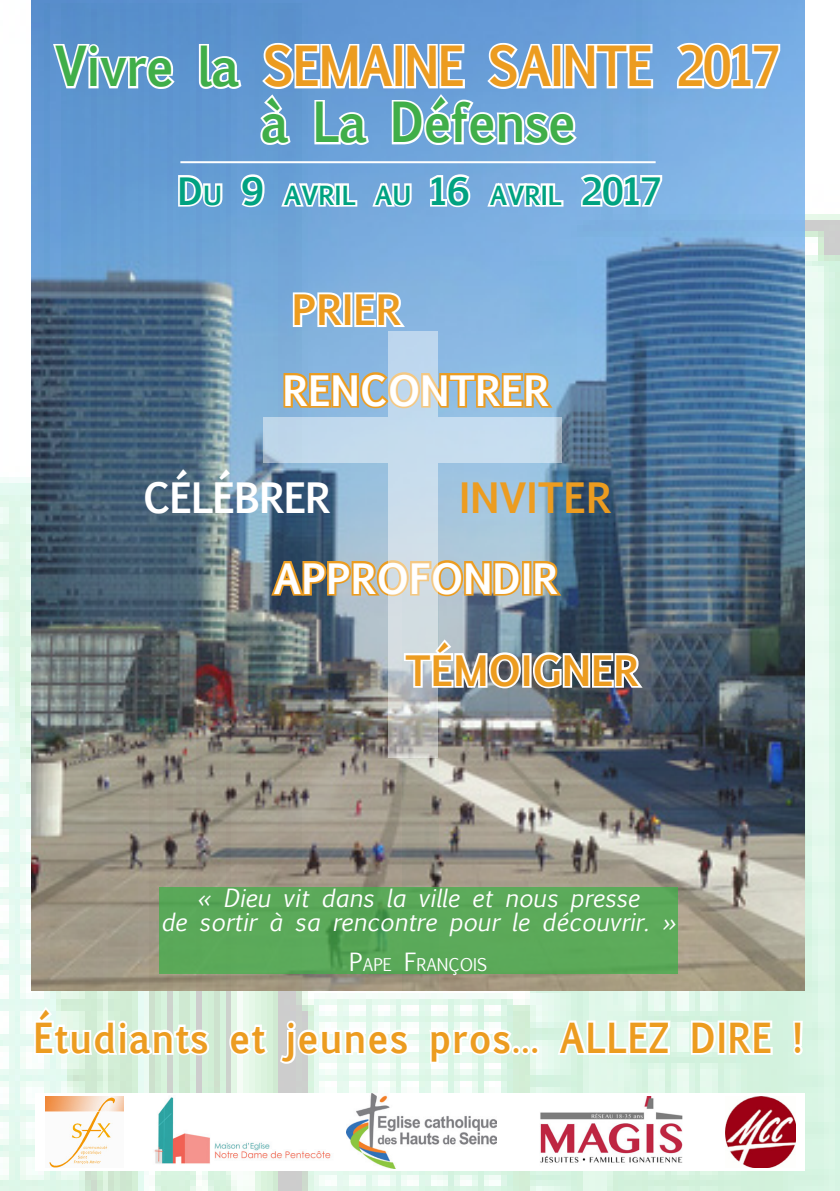
<style>
.page{position:relative;width:840px;height:1191px;background:#fff}
.page>*{position:absolute;margin:0;border:0;box-sizing:border-box;transform-origin:0 0}
.t1{font:700 52.8px "Euphemia UCAS";letter-spacing:-.025em;color:#ec9c20;scale:.91 1}
.t2{font:700 52.8px "Euphemia UCAS";letter-spacing:-.025em;color:#40ae49;scale:.91 1}
.t3{font:700 40px "Euphemia UCAS";color:#fff}
.t4{font:700 40px "Euphemia UCAS";color:#ec9c20}
.t5{font:700 40px "Euphemia UCAS";letter-spacing:-.025em;color:#fff}
.t6{font:700 39.6px "Euphemia UCAS";letter-spacing:.025em;color:#ec9c20;scale:.91 1}
.t7{font:700 25.2px "Euphemia UCAS";color:#01a281}
.t8{font:italic 24px "Euphemia UCAS";color:#fff}
.t9{font:16.8px "Euphemia UCAS";color:#fff}
.s1{color:#40ae49}
.s2{font-size:36px}
.s3{font-size:24px}
</style>
<div class="page">
<img style="left:0;top:0;width:839px;height:1191px">
<img style="left:32px;top:0;width:772px;height:990px">
<svg style="left:50px;top:41px;width:127px;height:54px"></svg>
<svg style="left:197px;top:42px;width:47px;height:50px"></svg>
<svg style="left:673px;top:40px;width:108px;height:52px"></svg>
<svg style="left:257px;top:37px;width:397px;height:111px"></svg>
<svg style="left:176px;top:172px;width:49px;height:38px"></svg>
<svg style="left:238px;top:171px;width:29px;height:39px"></svg>
<svg style="left:279px;top:180px;width:80px;height:30px"></svg>
<svg style="left:370px;top:181px;width:44px;height:29px"></svg>
<svg style="left:427px;top:172px;width:46px;height:38px"></svg>
<svg style="left:485px;top:180px;width:80px;height:30px"></svg>
<svg style="left:577px;top:171px;width:86px;height:39px"></svg>
<div style="left:35px;top:1093px;width:769px;height:78px;background:#fff"></div>
<img style="left:725px;top:1096px;width:70px;height:71px">
<img style="left:46px;top:1096px;width:77px;height:71px">
<img style="left:540px;top:1096px;width:142px;height:67px">
<img style="left:346px;top:1093px;width:150px;height:76px">
<img style="left:154px;top:1097px;width:177px;height:67px">
<div style="left:159px;top:886px;width:518px;height:87px;background:#5ba959"></div>
<svg style="left:269px;top:557px;width:254px;height:42px;background:#b89963"></svg>
<div style="left:521px;top:561px;width:10px;height:34px;border:4px solid #ec9c20"></div>
<svg style="left:531px;top:558px;width:34px;height:39px"></svg>
<svg style="left:281px;top:369px;width:275px;height:43px;background:#bdaa7d"></svg>
<svg style="left:291px;top:290px;width:117px;height:39px"></svg>
<svg style="left:388px;top:331px;width:49px;height:426px;background:#cad3d5"></svg>
<div style="left:263px;top:416px;width:125px;height:46px;background:#c0d8ec"></div>
<div style="left:436px;top:416px;width:125px;height:46px;background:#c6ddf0"></div>
<svg style="left:401px;top:636px;width:122px;height:57px"></svg>
<div style="left:522px;top:653px;width:9px;height:34px;border:4px solid #fff"></div>
<svg style="left:530px;top:649px;width:116px;height:43px"></svg>
<svg style="left:32px;top:1003px;width:180px;height:55px"></svg>
<svg style="left:226px;top:1022px;width:44px;height:36px"></svg>
<svg style="left:277px;top:1017px;width:135px;height:49px"></svg>
<svg style="left:426px;top:1026px;width:116px;height:39px"></svg>
<svg style="left:555px;top:1018px;width:117px;height:39px"></svg>
<svg style="left:688px;top:1017px;width:29px;height:39px"></svg>
<div style="left:717px;top:1020px;width:9px;height:34px;border:4px solid #fff"></div>
<svg style="left:726px;top:1017px;width:48px;height:39px"></svg>
<svg style="left:789px;top:1018px;width:16px;height:40px"></svg>
<hr style="left:180px;top:161px;width:475px;height:2px;background:#fff">
<p class="t1" style="left:55px;top:27px;width:799px"><span class="s1">Vivre la</span> SEMAINE SAINTE 2017</p>
<p class="t2" style="left:259px;top:83px;width:349px">à La Défense</p>
<p class="t7" style="left:177px;top:176px;width:486px"><span class="s2">D</span>U <span class="s2">9</span> AVRIL AU <span class="s2">16</span> AVRIL <span class="s2">2017</span></p>
<p class="t4" style="left:292px;top:280px;width:111px">PRIER</p>
<p class="t3" style="left:282px;top:360px;width:268px">RENCONTRER</p>
<p class="t5" style="left:143px;top:467px;width:190px">CÉLÉBRER</p>
<p class="t4" style="left:459px;top:467px;width:154px">INVITER</p>
<p class="t3" style="left:273px;top:548px;width:286px">APPROFONDIR</p>
<p class="t4" style="left:405px;top:640px;width:235px">TÉMOIGNER</p>
<p class="t8" style="left:197px;top:880px;width:444px">« Dieu vit dans la ville et nous presse</p>
<p class="t8" style="left:161px;top:904px;width:516px">de sortir à sa rencontre pour le découvrir. »</p>
<p class="t9" style="left:349px;top:952px;width:139px"><span class="s3">P</span>APE <span class="s3">F</span>RANÇOIS</p>
<p class="t6" style="left:33px;top:1008px;width:846px">Étudiants et jeunes pros... ALLEZ DIRE !</p>
</div>
